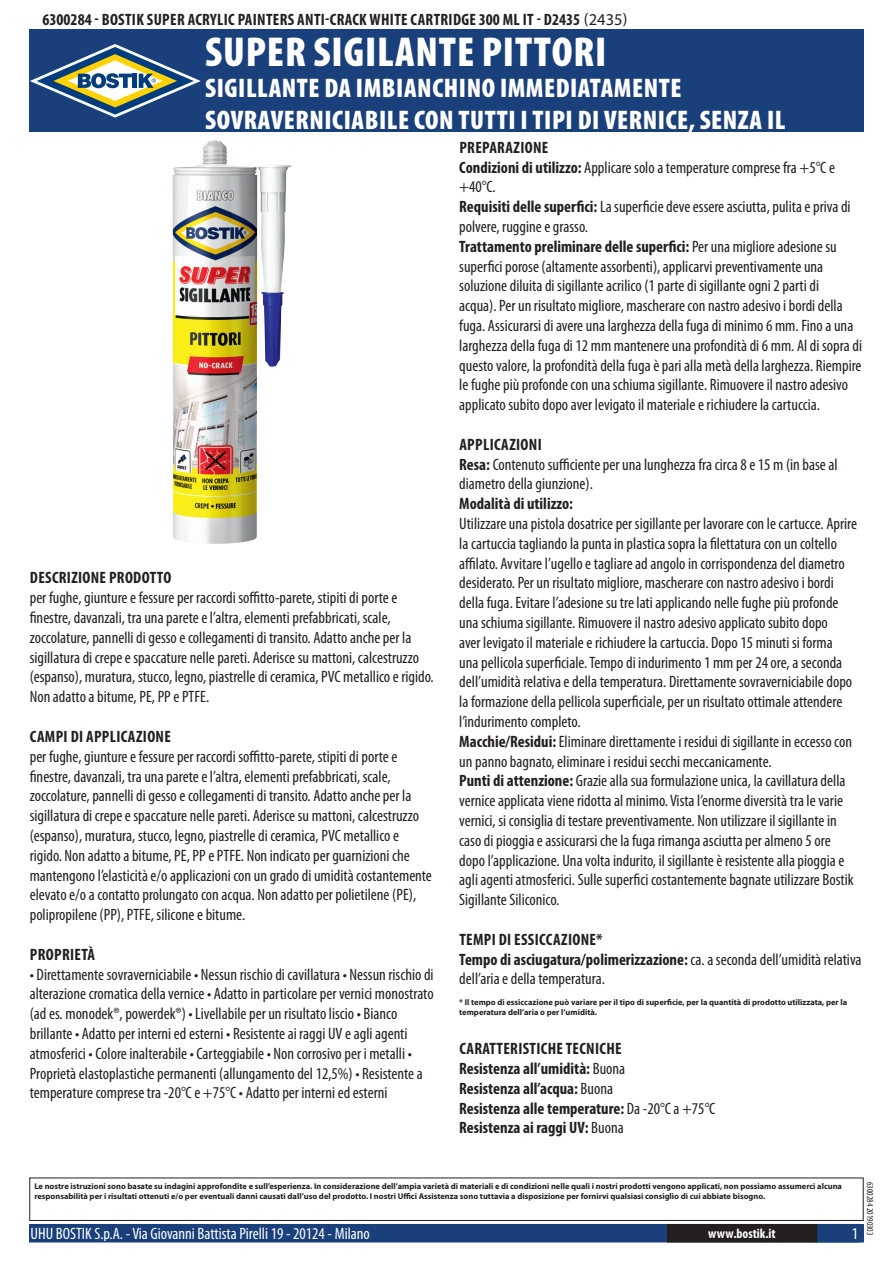
<style>
.page{position:relative;width:893px;height:1263px;background:#fff}
.page>*{position:absolute;margin:0;border:0;box-sizing:border-box;transform-origin:0 0}
.t1{font:900 condensed 42px "Myriad Pro";letter-spacing:.02em;color:#fff}
.t2{font:900 condensed 27px/32.4px "Myriad Pro";letter-spacing:.02em;color:#fff}
.t3{font:condensed 16.5px/19.8px "Myriad Pro";color:#231f20}
.t4{font:700 condensed 16.5px/19.8px "Myriad Pro";letter-spacing:.02em;color:#231f20}
.t5{font:condensed 16.5px "Myriad Pro";color:#fff}
.t6{font:700 condensed 13.5px "Myriad Pro";color:#fff}
.t7{font:condensed 9px "Myriad Pro";color:#231f20}
.t8{font:700 8.4px/10.1px "Myriad Pro";color:#231f20}
.s1{font-weight:400;font-stretch:normal}
.s2{font-weight:700}
.s3{font-weight:400}
</style>
<div class="page">
<div style="left:30px;top:1225px;width:833px;height:17px;background:#19407a"></div>
<div style="left:29px;top:1224px;width:835px;height:18px;border:2px solid #19407a"></div>
<div style="left:816px;top:1224px;width:44px;height:18px;border:2px solid #19407a"></div>
<div style="left:668px;top:1225px;width:148px;height:17px;background:#231f20"></div>
<div style="left:667px;top:1224px;width:150px;height:18px;border:2px solid #231f20"></div>
<div style="left:29px;top:1177px;width:835px;height:44px;border:1px solid #231f20"></div>
<div style="left:30px;top:30px;width:834px;height:102px;background:#19407a"></div>
<svg style="left:30px;top:44px;width:171px;height:74px"></svg>
<img style="left:172px;top:140px;width:119px;height:404px">
<p class="t4" style="left:43px;top:9px;width:586px">6300284 - Bostik Super Acrylic Painters Anti-Crack White Cartridge 300 ml IT - D2435 <span class="s1">(2435)</span></p>
<h1 class="t1" style="left:205px;top:25px;width:403px">SUPER SIGILANTE PITTORI</h1>
<h2 class="t2" style="left:205px;top:71px;width:582px">SIGILLANTE DA IMBIANCHINO IMMEDIATAMENTE<br>SOVRAVERNICIABILE CON TUTTI I TIPI DI VERNICE, SENZA IL</h2>
<p class="t4" style="left:30px;top:568px;width:143px">Descrizione prodotto</p>
<p class="t3" style="left:30px;top:588px;width:405px">per fughe, giunture e fessure per raccordi soffitto-parete, stipiti di porte e finestre, davanzali, tra una parete e l’altra, elementi prefabbricati, scale, zoccolature, pannelli di gesso e collegamenti di transito. Adatto anche per la sigillatura di crepe e spaccature nelle pareti. Aderisce su mattoni, calcestruzzo (espanso), muratura, stucco, legno, piastrelle di ceramica, PVC metallico e rigido.<br>Non adatto a bitume, PE, PP e PTFE.</p>
<p class="t4" style="left:30px;top:726px;width:143px">Campi di applicazione</p>
<p class="t3" style="left:30px;top:746px;width:404px">per fughe, giunture e fessure per raccordi soffitto-parete, stipiti di porte e finestre, davanzali, tra una parete e l’altra, elementi prefabbricati, scale, zoccolature, pannelli di gesso e collegamenti di transito. Adatto anche per la sigillatura di crepe e spaccature nelle pareti. Aderisce su mattoni, calcestruzzo (espanso), muratura, stucco, legno, piastrelle di ceramica, PVC metallico e rigido. Non adatto a bitume, PE, PP e PTFE. Non indicato per guarnizioni che mantengono l’elasticità e/o applicazioni con un grado di umidità costantemente elevato e/o a contatto prolungato con acqua. Non adatto per polietilene (PE), polipropilene (PP), PTFE, silicone e bitume.</p>
<p class="t4" style="left:30px;top:944px;width:67px">Proprietà</p>
<p class="t3" style="left:30px;top:964px;width:405px">• Direttamente sovraverniciabile • Nessun rischio di cavillatura • Nessun rischio di alterazione cromatica della vernice • Adatto in particolare per vernici monostrato (ad es. monodek®, powerdek®) • Livellabile per un risultato liscio • Bianco brillante • Adatto per interni ed esterni • Resistente ai raggi UV e agli agenti atmosferici • Colore inalterabile • Carteggiabile • Non corrosivo per i metalli • Proprietà elastoplastiche permanenti (allungamento del 12,5%) • Resistente a temperature comprese tra -20°C e +75°C • Adatto per interni ed esterni</p>
<p class="t3" style="left:459px;top:137px;width:404px"><span class="s2">Preparazione<br>Condizioni di utilizzo:</span> Applicare solo a temperature comprese fra +5°C e +40°C.<br><span class="s2">Requisiti delle superfici:</span> La superficie deve essere asciutta, pulita e priva di polvere, ruggine e grasso.<br><span class="s2">Trattamento preliminare delle superfici:</span> Per una migliore adesione su superfici porose (altamente assorbenti), applicarvi preventivamente una soluzione diluita di sigillante acrilico (1 parte di sigillante ogni 2 parti di<br>acqua). Per un risultato migliore, mascherare con nastro adesivo i bordi della fuga. Assicurarsi di avere una larghezza della fuga di minimo 6 mm. Fino a una larghezza della fuga di 12 mm mantenere una profondità di 6 mm. Al di sopra di questo valore, la profondità della fuga è pari alla metà della larghezza. Riempire le fughe più profonde con una schiuma sigillante. Rimuovere il nastro adesivo applicato subito dopo aver levigato il materiale e richiudere la cartuccia.</p>
<p class="t3" style="left:459px;top:434px;width:380px"><span class="s2">Applicazioni<br>Resa:</span> Contenuto sufficiente per una lunghezza fra circa 8 e 15 m (in base al diametro della giunzione).</p>
<p class="t4" style="left:459px;top:493px;width:115px">Modalità di utilizzo:</p>
<p class="t3" style="left:459px;top:513px;width:399px">Utilizzare una pistola dosatrice per sigillante per lavorare con le cartucce. Aprire la cartuccia tagliando la punta in plastica sopra la filettatura con un coltello affilato. Avvitare l’ugello e tagliare ad angolo in corrispondenza del diametro desiderato. Per un risultato migliore, mascherare con nastro adesivo i bordi della fuga. Evitare l’adesione su tre lati applicando nelle fughe più profonde una schiuma sigillante. Rimuovere il nastro adesivo applicato subito dopo<br>aver levigato il materiale e richiudere la cartuccia. Dopo 15 minuti si forma<br>una pellicola superficiale. Tempo di indurimento 1 mm per 24 ore, a seconda dell’umidità relativa e della temperatura. Direttamente sovraverniciabile dopo la formazione della pellicola superficiale, per un risultato ottimale attendere l’indurimento completo.<br><span class="s2">Macchie/Residui:</span> Eliminare direttamente i residui di sigillante in eccesso con un panno bagnato, eliminare i residui secchi meccanicamente.<br><span class="s2">Punti di attenzione:</span> Grazie alla sua formulazione unica, la cavillatura della vernice applicata viene ridotta al minimo. Vista l’enorme diversità tra le varie vernici, si consiglia di testare preventivamente. Non utilizzare il sigillante in caso di pioggia e assicurarsi che la fuga rimanga asciutta per almeno 5 ore dopo l’applicazione. Una volta indurito, il sigillante è resistente alla pioggia e agli agenti atmosferici. Sulle superfici costantemente bagnate utilizzare Bostik Sigillante Siliconico.</p>
<p class="t3" style="left:459px;top:929px;width:404px"><span class="s2">Tempi di essiccazione*<br>Tempo di asciugatura/polimerizzazione:</span> ca. a seconda dell’umidità relativa dell’aria e della temperatura.</p>
<p class="t8" style="left:459px;top:996px;width:389px">* Il tempo di essiccazione può variare per il tipo di superficie, per la quantità di prodotto utilizzata, per la temperatura dell’aria o per l’umidità.</p>
<p class="t4" style="left:459px;top:1038px;width:258px">Caratteristiche Tecniche<br>Resistenza all’umidità: <span class="s3">Buona<br></span>Resistenza all’acqua: <span class="s3">Buona<br></span>Resistenza alle temperature: <span class="s3">Da -20°C a +75°C<br></span>Resistenza ai raggi UV: <span class="s3">Buona</span></p>
<p class="t8" style="left:34px;top:1181px;width:809px">Le nostre istruzioni sono basate su indagini approfondite e sull’esperienza. In considerazione dell’ampia varietà di materiali e di condizioni nelle quali i nostri prodotti vengono applicati, non possiamo assumerci alcuna responsabilità per i risultati ottenuti e/o per eventuali danni causati dall’uso del prodotto. I nostri Uffici Assistenza sono tuttavia a disposizione per fornirvi qualsiasi consiglio di cui abbiate bisogno.</p>
<p class="t5" style="left:31px;top:1224px;width:341px">UHU BOSTIK S.p.A. - Via Giovanni Battista Pirelli 19 - 20124 - Milano</p>
<p class="t6" style="left:708px;top:1225px;width:69px">www.bostik.it</p>
<p class="t5" style="left:852px;top:1224px;width:8px">1</p>
<p class="t7" style="left:875px;top:1182px;width:55px;rotate:90deg">6300284 20190303</p>
</div>
